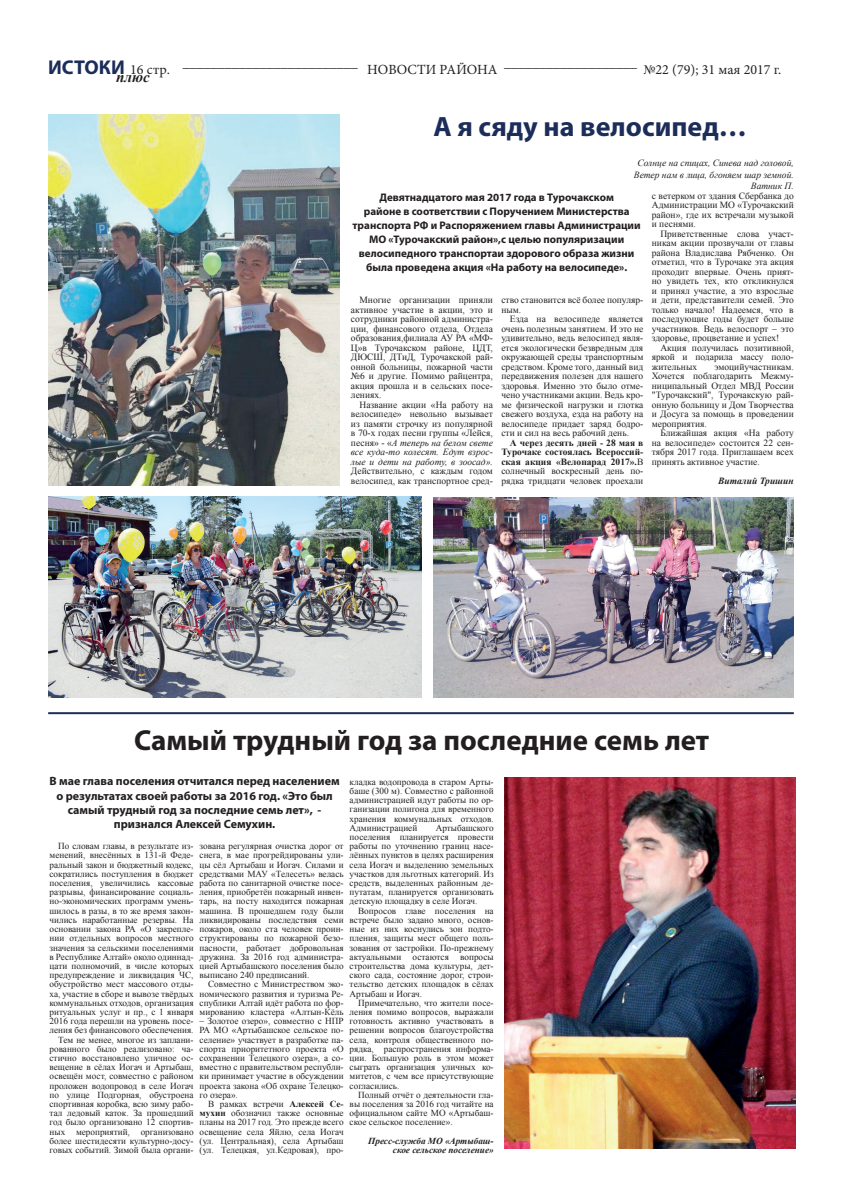
<style>
.page{position:relative;width:842px;height:1191px;background:#fff}
.page>*{position:absolute;margin:0;border:0;box-sizing:border-box;transform-origin:0 0}
.t1{font:700 29px "Myriad Pro";color:#231f20}
.t2{font:700 28px "Myriad Pro";color:#1c2d5a}
.t3{font:700 20px "Myriad Pro";color:#1c2d5a}
.t4{font:italic 700 15px "Times New Roman";color:#231f20}
.t5{font:14px "Minion Pro";color:#231f20}
.t6{font:700 12px/14.4px "Myriad Pro";color:#231f20;text-align:center}
.t7{font:700 11px/14px "Myriad Pro";color:#231f20;text-align:center}
.t8{font:9.5px/9.5px "Times New Roman";color:#231f20;text-align:justify}
.t9{font:700 9.5px/9.5px "Times New Roman";color:#231f20;text-align:justify}
.t10{font:italic 9.5px/11.4px "Times New Roman";color:#231f20;text-align:right}
.t11{font:italic 700 9.5px "Times New Roman";color:#231f20}
.t12{font:9.2px/9.2px "Times New Roman";color:#231f20;text-align:justify}
.t13{font:italic 700 9.2px/9.2px "Times New Roman";color:#231f20;text-align:right}
.s1{font-family:"Minion Pro";font-weight:400;font-size:14px;color:#231f20}
.s2{font-style:italic}
.s3{font-weight:400}
.s4{font-weight:700}
</style>
<div class="page">
<img style="left:48px;top:115px;width:292px;height:370px">
<img style="left:48px;top:496px;width:373px;height:201px">
<img style="left:434px;top:497px;width:360px;height:200px">
<hr style="left:48px;top:712px;width:746px;height:2px;background:#1c2d5a">
<img style="left:504px;top:777px;width:291px;height:371px">
<h3 class="t3" style="left:48px;top:54px;width:123px">ИСТОКИ <span class="s1">16 стр.</span></h3>
<h3 class="t5" style="left:183px;top:53px;width:177px">_________________________</h3>
<h3 class="t5" style="left:367px;top:60px;width:132px">НОВОСТИ РАЙОНА</h3>
<h3 class="t5" style="left:504px;top:53px;width:135px">___________________</h3>
<h3 class="t5" style="left:643px;top:60px;width:139px">№22 (79); 31 мая 2017 г.</h3>
<h3 class="t4" style="left:116px;top:67px;width:35px">плюс</h3>
<h2 class="t2" style="left:433px;top:108px;width:315px">А я сяду на велосипед…</h2>
<p class="t10" style="left:634px;top:157px;width:161px">Солнце на спицах, Синева над головой,<br>Ветер нам в лица, бгоняем шар земной.<br>Ватник П.</p>
<p class="t7" style="left:353px;top:190px;width:290px">Девятнадцатого мая 2017 года в Турочакском<br>районе в соответствии с Поручением Министерства транспорта РФ и Распоряжением главы Администрации МО «Турочакский район»,с целью популяризации велосипедного транспортаи здорового образа жизни была проведена акция «На работу на велосипеде».</p>
<p class="t8" style="left:351px;top:295px;width:143px;text-indent:9px">Многие организации приняли активное участие в акции, это и сотрудники районной администра&shy;ции, финансового отдела, Отдела образования,филиала АУ РА «МФ-Ц»в Турочакском районе, ЦДТ, ДЮСШ, ДТиД, Турочакской рай&shy;онной больницы, пожарной части №6 и другие. Помимо райцентра, акция прошла и в сельских посе&shy;лениях.</p>
<p class="t8" style="left:351px;top:399px;width:143px;text-indent:9px">Название акции «На работу на велосипеде» невольно вызывает из памяти строчку из популярной в 70-х годах песни группы «Лейся, песня» - «<span class="s2">А теперь на белом свете все куда-то колесят. Едут взрос&shy;лые и дети на работу, в зоосад».</span></p>
<p class="t8" style="left:351px;top:466px;width:143px">Действительно, с каждым годом велосипед, как транспортное сред-</p>
<p class="t8" style="left:501px;top:295px;width:143px">ство становится всё более популяр&shy;ным.</p>
<p class="t8" style="left:501px;top:314px;width:143px;text-indent:9px">Езда на велосипеде является очень полезным занятием. И это не удивительно, ведь велосипед явля&shy;ется экологически безвредным для окружающей среды транспортным средством. Кроме того, данный вид передвижения полезен для нашего здоровья. Именно это было отме&shy;чено участниками акции. Ведь кро&shy;ме физической нагрузки и глотка свежего воздуха, езда на работу на велосипеде придает заряд бодро&shy;сти и сил на весь рабочий день.</p>
<p class="t9" style="left:501px;top:437px;width:143px;text-indent:9px">А через десять дней - 28 мая в Турочаке состоялась Всероссий&shy;ская акция «Велопарад 2017».<span class="s3">В солнечный воскресный день по&shy;рядка тридцати человек проехали</span></p>
<p class="t8" style="left:652px;top:190px;width:143px">с ветерком от здания Сбербанка до Администрации МО «Турочакский район», где их встречали музыкой и песнями.</p>
<p class="t8" style="left:652px;top:228px;width:143px;text-indent:9px">Приветственные слова участ&shy;никам акции прозвучали от главы района Владислава Рябченко. Он отметил, что в Турочаке эта акция проходит впервые. Очень прият&shy;но увидеть тех, кто откликнулся и принял участие, а это взрослые и дети, представители семей. Это только начало! Надеемся, что в последующие годы будет больше участников. Ведь велоспорт – это здоровье, процветание и успех!</p>
<p class="t8" style="left:652px;top:342px;width:143px;text-indent:9px">Акция получилась позитивной, яркой и подарила массу поло&shy;жительных</p>
<p class="t8" style="left:652px;top:361px;width:143px;text-indent:63px">эмоцийучастникам.<br>Хочется поблагодарить Межму&shy;ниципальный Отдел МВД России "Турочакский", Турочакскую рай&shy;онную больницу и Дом Творчества и Досуга за помощь в проведении мероприятия.</p>
<p class="t8" style="left:652px;top:428px;width:143px;text-indent:9px">Ближайшая акция «На работу на велосипеде» состоится 22 сен&shy;тября 2017 года. Приглашаем всех принять активное участие.</p>
<p class="t11" style="left:718px;top:474px;width:77px">Виталий Тришин</p>
<h1 class="t1" style="left:134px;top:721px;width:577px">Самый трудный год за последние семь лет</h1>
<h3 class="t6" style="left:50px;top:773px;width:292px">В мае глава поселения отчитался перед населением о результатах своей работы за 2016 год. «Это был самый трудный год за последние семь лет», - признался Алексей Семухин.</h3>
<p class="t12" style="left:350px;top:777px;width:146px">кладка водопровода в старом Арты&shy;баше (300 м). Совместно с районной администрацией идут работы по ор&shy;ганизации полигона для временного хранения коммунальных отходов.<br>Администрацией</p>
<p class="t12" style="left:350px;top:823px;width:146px;text-indent:86px">Артыбашского поселения планируется провести работы по уточнению границ насе&shy;лённых пунктов в целях расширения села Иогач и выделению земельных участков для льготных категорий. Из средств, выделенных районным де&shy;путатам, планируется организовать детскую площадку в селе Иогач.</p>
<p class="t12" style="left:350px;top:906px;width:146px;text-indent:9px">Вопросов главе поселения на встрече было задано много, основ&shy;ные из них коснулись зон подто&shy;пления, защиты мест общего поль&shy;зования от застройки. По-прежнему актуальными остаются вопросы строительства дома культуры, дет&shy;ского сада, состояние дорог, строи&shy;тельство детских площадок в сёлах Артыбаш и Иогач.</p>
<p class="t12" style="left:350px;top:998px;width:146px;text-indent:9px">Примечательно, что жители посе&shy;ления помимо вопросов, выражали готовность активно участвовать в решении вопросов благоустройства села, контроля общественного по&shy;рядка, распространения информа&shy;ции. Большую роль в этом может сыграть организация уличных ко&shy;митетов, с чем все присутствующие согласились.</p>
<p class="t12" style="left:350px;top:1090px;width:146px;text-indent:9px">Полный отчёт о деятельности гла&shy;вы поселения за 2016 год читайте на официальном сайте МО «Артыбаш&shy;ское сельское поселение».</p>
<p class="t13" style="left:368px;top:1135px;width:127px">Пресс-служба МО «Артыбаш&shy;ское сельское поселение»</p>
<p class="t12" style="left:50px;top:841px;width:146px;text-align:right">По словам главы, в результате из&shy;менений, внесённых в 131-й Феде&shy;ральный закон и бюджетный кодекс, сократились поступления в бюджет поселения, увеличились кассовые разрывы, финансирование социаль&shy;но-экономических программ умень&shy;шилось в разы, в то же время закон&shy;чились наработанные резервы. На основании закона РА «О закрепле&shy;нии отдельных вопросов местного значения за сельскими поселениями в Республике Алтай» около одиннад&shy;цати полномочий, в числе которых предупреждение и ликвидация ЧС, обустройство мест массового отды&shy;ха, участие в сборе и вывозе твёрдых коммунальных отходов, организация ритуальных услуг и пр., с 1 января 2016 года перешли на уровень посе&shy;ления без финансового обеспечения.<br>Тем не менее, многое из заплани&shy;рованного было реализовано: ча&shy;стично восстановлено уличное ос&shy;вещение в сёлах Иогач и Артыбаш, освещён мост, совместно с районом проложен водопровод в селе Иогач по улице Подгорная, обустроена спортивная коробка, всю зиму рабо&shy;тал ледовый каток. За прошедший год было организовано 12 спортив&shy;ных мероприятий, организовано более шестидесяти культурно-досу&shy;говых событий. Зимой была органи-</p>
<p class="t12" style="left:200px;top:841px;width:146px">зована регулярная очистка дорог от снега, в мае прогрейдированы ули&shy;цы сёл Артыбаш и Иогач. Силами и средствами МАУ «Телесеть» велась работа по санитарной очистке посе&shy;ления, приобретён пожарный инвен&shy;тарь, на посту находится пожарная машина. В прошедшем году были ликвидированы последствия семи пожаров, около ста человек проин&shy;структированы по пожарной безо&shy;пасности, работает добровольная дружина. За 2016 год администра&shy;цией Артыбашского поселения было выписано 240 предписаний.</p>
<p class="t12" style="left:200px;top:979px;width:146px;text-indent:9px">Совместно с Министреством эко&shy;номического развития и туризма Ре&shy;спублики Алтай идёт работа по фор&shy;мированию кластера «Алтын-Кёль</p>
<p class="t12" style="left:200px;top:1016px;width:146px">– Золотое озеро», совместно с НПР РА МО «Артыбашское сельское по&shy;селение» участвует в разработке па&shy;спорта приоритетного проекта «О сохранении Телецкого озера», а со&shy;вместно с правительством республи&shy;ки принимает участие в обсуждении проекта закона «Об охране Телецко&shy;го озера».</p>
<p class="t12" style="left:200px;top:1099px;width:146px;text-indent:9px">В рамках встречи <span class="s4">Алексей Се&shy;мухин</span> обозначил также основные планы на 2017 год. Это прежде всего освещение села Яйлю, села Иогач (ул. Центральная), села Артыбаш (ул. Телецкая, ул.Кедровая), про-</p>
</div>
